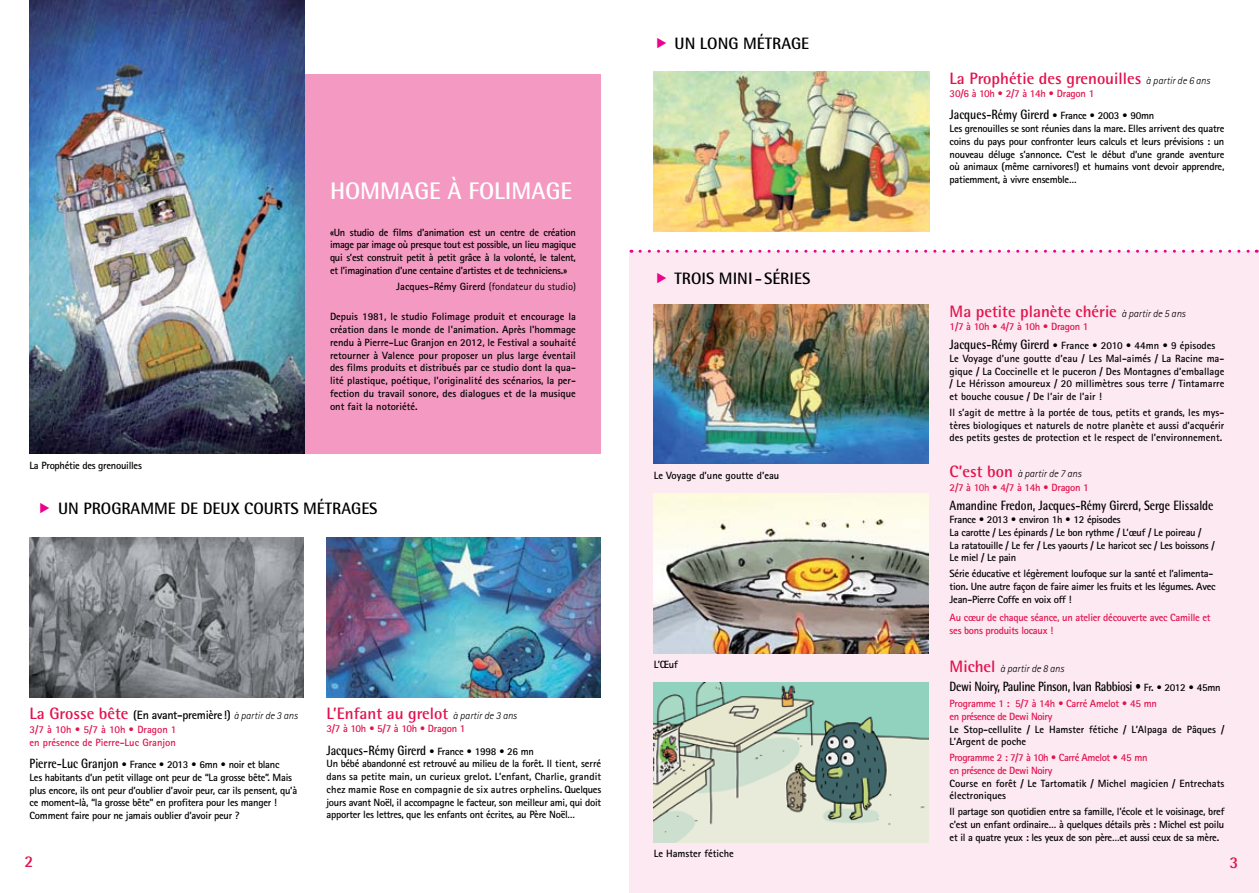
<style>
.page{position:relative;width:1259px;height:893px;background:#fff}
.page>*{position:absolute;margin:0;border:0;box-sizing:border-box;transform-origin:0 0}
.t1{font:700 24px "Rotis Semi Sans";color:#fff}
.t2{font:700 16.5px "Rotis Semi Sans";color:#e1134f}
.t3{font:700 16.5px "Rotis Semi Sans";color:#000}
.t4{font:700 13.5px "Rotis Semi Sans";color:#000;scale:.85 1}
.t5{font:700 13.5px "Rotis Semi Sans";letter-spacing:-.025em;color:#000;scale:.85 1}
.t6{font:700 12px "Rotis Sans Serif";letter-spacing:-.025em;color:#000}
.t7{font:700 10.5px/12.8px "Rotis Sans Serif";letter-spacing:-.025em;color:#000;text-align:justify}
.t8{font:700 10.5px/12.8px "Rotis Sans Serif";letter-spacing:-.025em;color:#e1134f}
.t9{font:700 10.5px/12.8px "Rotis Sans Serif";color:#000}
.t10{font:700 10.5px/12.8px "Rotis Sans Serif";color:#e1134f}
.t11{font:10.5px "Rotis Sans Serif";color:#000}
.t12{font:italic 300 10.5px "Rotis Sans Serif";color:#000}
.s1{font-weight:700}
.s2{font-family:"Rotis Semi Sans";font-size:16.5px;color:#e1134f}
.s3{font-family:"Rotis Semi Sans"}
.s4{font-weight:300;font-style:italic;font-size:10.5px}
.s5{font-family:"Rotis Semi Sans";font-size:13.5px}
.s6{font-family:"Rotis Sans Serif";font-weight:300;font-style:italic;font-size:10.5px;color:#000}
.s7{font-family:"Rotis Sans Serif";font-size:10.5px}
.s8{color:#e1134f}
.s9{font-family:"Rotis Semi Sans";font-size:16.5px}
.s10{font-weight:300;font-style:italic;color:#000}
.s11{font-family:"Rotis Semi Sans";font-weight:700;font-style:normal;font-size:16.5px;color:#e1134f}
</style>
<div class="page">
<div style="left:304px;top:74px;width:297px;height:380px;background:#f49ac2"></div>
<img style="left:30px;top:538px;width:274px;height:159px">
<img style="left:326px;top:538px;width:275px;height:159px">
<img style="left:30px;top:0;width:274px;height:454px">
<div style="left:629px;top:251px;width:630px;height:642px;background:#fde9f1"></div>
<img style="left:653px;top:72px;width:276px;height:160px">
<img style="left:653px;top:304px;width:275px;height:160px">
<img style="left:653px;top:494px;width:275px;height:159px">
<img style="left:653px;top:683px;width:275px;height:159px">
<svg style="left:640px;top:250px;width:617px;height:3px"></svg>
<p class="t7" style="left:30px;top:459px;width:114px">La Prophétie des grenouilles</p>
<h1 class="t1" style="left:330px;top:176px;width:243px">HOMMAGE À FOLIMAGE</h1>
<p class="t7" style="left:330px;top:225px;width:247px">«Un studio de films d’animation est un centre de création image par image où presque tout est possible, un lieu magique qui s’est construit petit à petit grâce à la volonté, le talent, et l’imagination d’une centaine d’artistes et de techniciens.»</p>
<p class="t11" style="left:396px;top:280px;width:181px"><span class="s1">Jacques-Rémy Girerd</span> (fondateur du studio)</p>
<p class="t7" style="left:330px;top:310px;width:247px">Depuis 1981, le studio Folimage produit et encourage la création dans le monde de l’animation. Après l’hommage rendu à Pierre-Luc Granjon en 2012, le Festival a souhaité retourner à Valence pour proposer un plus large éventail des films produits et distribués par ce studio dont la qua&shy;lité plastique, poétique, l’originalité des scénarios, la per&shy;fection du travail sonore, des dialogues et de la musique ont fait la notoriété.</p>
<h2 class="t3" style="left:58px;top:498px;width:321px">UN PROGRAMME DE DEUX COURTS MÉTRAGES</h2>
<h2 class="t3" style="left:674px;top:33px;width:136px">UN LONG MÉTRAGE</h2>
<h2 class="t3" style="left:674px;top:268px;width:137px">TROIS MINI -SÉRIES</h2>
<p class="t9" style="left:653px;top:469px;width:127px">Le Voyage d’une goutte d’eau</p>
<p class="t6" style="left:30px;top:708px;width:269px"><span class="s2">La Grosse bête</span> <span class="s3">(</span>En avant-première!) <span class="s4">à partir de 3 ans</span></p>
<p class="t10" style="left:30px;top:723px;width:148px">3/7 à 10h • 5/7 à 10h • Dragon 1 en présence de Pierre-Luc Granjon</p>
<p class="t7" style="left:30px;top:758px;width:269px;text-align:left"><span class="s5">Pierre-Luc Granjon</span> • France • 2013 • 6mn • noir et blanc<br>Les habitants d’un petit village ont peur de “La grosse bête”. Mais plus encore, ils ont peur d’oublier d’avoir peur, car ils pensent, qu’à ce moment-là, “la grosse bête” en profitera pour les manger !<br>Comment faire pour ne jamais oublier d’avoir peur ?</p>
<h2 class="t2" style="left:24px;top:851px;width:10px">2</h2>
<h2 class="t2" style="left:326px;top:704px;width:192px">L’Enfant au grelot <span class="s6">à partir de 3 ans</span></h2>
<p class="t8" style="left:326px;top:722px;width:140px">3/7 à 10h • 5/7 à 10h • Dragon 1</p>
<p class="t4" style="left:326px;top:742px;width:246px">Jacques-Rémy Girerd <span class="s7">• France • 1998 • 26 mn</span></p>
<p class="t7" style="left:326px;top:757px;width:276px">Un bébé abandonné est retrouvé au milieu de la forêt. Il tient, serré dans sa petite main, un curieux grelot. L’enfant, Charlie, grandit chez mamie Rose en compagnie de six autres orphelins. Quelques jours avant Noël, il accompagne le facteur, son meilleur ami, qui doit apporter les lettres, que les enfants ont écrites, au Père Noël…</p>
<p class="t7" style="left:653px;top:658px;width:26px">L’Œuf</p>
<p class="t9" style="left:653px;top:847px;width:82px">Le Hamster fétiche</p>
<h2 class="t2" style="left:949px;top:68px;width:262px">La Prophétie des grenouilles <span class="s6">à partir de 6 ans</span></h2>
<p class="t8" style="left:949px;top:87px;width:146px">30/6 à 10h • 2/7 à 14h • Dragon 1</p>
<p class="t4" style="left:949px;top:106px;width:242px">Jacques-Rémy Girerd <span class="s7">• France • 2003 • 90mn</span></p>
<p class="t7" style="left:949px;top:122px;width:276px">Les grenouilles se sont réunies dans la mare. Elles arrivent des quatre coins du pays pour confronter leurs calculs et leurs prévisions : un nouveau déluge s’annonce. C’est le début d’une grande aventure où animaux (même carnivores!) et humains vont devoir apprendre, patiemment, à vivre ensemble…</p>
<h2 class="t2" style="left:949px;top:301px;width:237px">Ma petite planète chérie <span class="s6">à partir de 5 ans</span></h2>
<p class="t9" style="left:949px;top:316px;width:267px;line-height:19.5px"><span class="s8">1/7 à 10h • 4/7 à 10h • Dragon 1<br></span><span class="s5">Jacques-Rémy Girerd</span> • France • 2010 • 44mn • 9 épisodes</p>
<p class="t7" style="left:949px;top:352px;width:276px">Le Voyage d’une goutte d’eau / Les Mal-aimés / La Racine ma&shy;gique / La Coccinelle et le puceron / Des Montagnes d’emballage / Le Hérisson amoureux / 20 millimètres sous terre / Tintamarre et bouche cousue / De l’air de l’air !</p>
<p class="t7" style="left:949px;top:406px;width:276px">Il s’agit de mettre à la portée de tous, petits et grands, les mys&shy;tères biologiques et naturels de notre planète et aussi d’acquérir des petits gestes de protection et le respect de l’environnement.</p>
<p class="t8" style="left:949px;top:467px;width:141px;line-height:13.5px"><span class="s9">C’est bon</span> <span class="s10">à partir de 7 ans<br></span>2/7 à 10h • 4/7 à 14h • Dragon 1</p>
<p class="t4" style="left:949px;top:497px;width:312px">Amandine Fredon, Jacques-Rémy Girerd, Serge Elissalde</p>
<p class="t7" style="left:949px;top:513px;width:266px;text-align:left">France • 2013 • environ 1h • 12 épisodes<br>La carotte / Les épinards / Le bon rythme / L’œuf / Le poireau /<br>La ratatouille / Le fer / Les yaourts / Le haricot sec / Les boissons / Le miel / Le pain</p>
<p class="t7" style="left:949px;top:567px;width:268px;text-align:left">Série éducative et légèrement loufoque sur la santé et l’alimenta&shy;tion. Une autre façon de faire aimer les fruits et les légumes. Avec<br>Jean-Pierre Coffe en voix off !</p>
<p class="t8" style="left:949px;top:611px;width:262px">Au cœur de chaque séance, un atelier découverte avec Camille et ses bons produits locaux !</p>
<p class="t12" style="left:949px;top:662px;width:116px"><span class="s11">Michel</span> à partir de 8 ans</p>
<p class="t5" style="left:949px;top:678px;width:320px">Dewi Noiry, Pauline Pinson, Ivan Rabbiosi • <span class="s7">Fr. • 2012 • 45mn</span></p>
<p class="t8" style="left:949px;top:697px;width:209px">Programme 1 : 5/7 à 14h • Carré Amelot • 45 mn en présence de Dewi Noiry</p>
<p class="t9" style="left:949px;top:722px;width:276px">Le Stop-cellulite / Le Hamster fétiche / L’Alpaga de Pâques /<br>L’Argent de poche</p>
<p class="t8" style="left:949px;top:751px;width:199px">Programme 2 : 7/7 à 10h • Carré Amelot • 45 mn en présence de Dewi Noiry</p>
<p class="t9" style="left:949px;top:776px;width:276px">Course en forêt / Le Tartomatik / Michel magicien / Entrechats électroniques</p>
<p class="t7" style="left:949px;top:805px;width:276px">Il partage son quotidien entre sa famille, l’école et le voisinage, bref c’est un enfant ordinaire… à quelques détails près : Michel est poilu et il a quatre yeux : les yeux de son père…et aussi ceux de sa mère.</p>
<h2 class="t2" style="left:1229px;top:852px;width:10px">3</h2>
</div>
